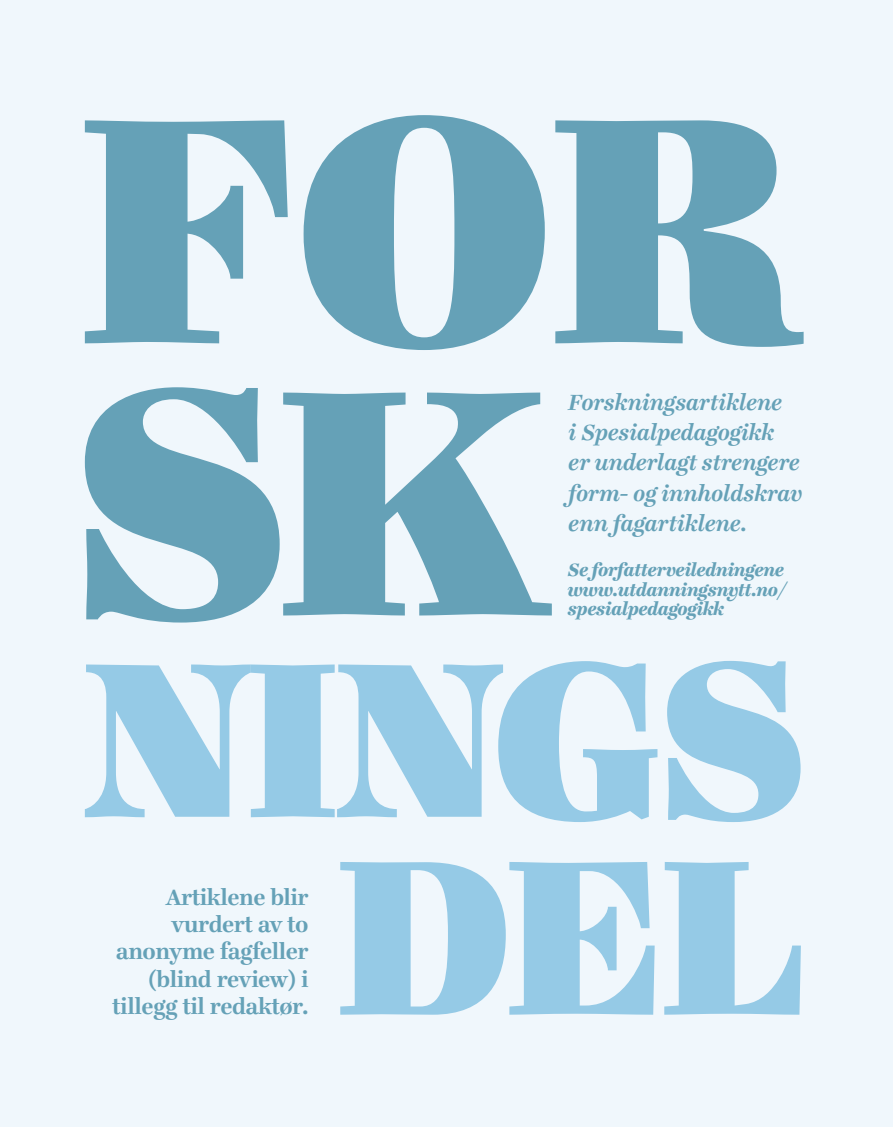
<style>
.page{position:relative;width:893px;height:1127px;background:#f0f7fc}
.page>*{position:absolute;margin:0;border:0;box-sizing:border-box;transform-origin:0 0}
.t1{font:italic 700 24px/30.3px "Ingeborg";letter-spacing:-.02em;color:#65a1b7}
.t2{font:700 24px/27.3px "Ingeborg";letter-spacing:-.02em;color:#65a1b7;text-align:right}
.t3{font:italic 800 19.5px/19.5px "Ingeborg";letter-spacing:-.03em;color:#65a1b7;text-align:justify}
</style>
<div class="page">
<svg style="left:85px;top:120px;width:203px;height:223px;fill:#65a1b7"></svg>
<svg style="left:304px;top:115px;width:241px;height:235px;fill:#65a1b7"></svg>
<svg style="left:555px;top:120px;width:249px;height:227px;fill:#65a1b7"></svg>
<svg style="left:85px;top:387px;width:195px;height:235px;fill:#65a1b7"></svg>
<svg style="left:283px;top:392px;width:269px;height:223px;fill:#65a1b7"></svg>
<svg style="left:85px;top:661px;width:572px;height:161px"></svg>
<svg style="left:667px;top:661px;width:134px;height:161px"></svg>
<svg style="left:340px;top:862px;width:315px;height:153px"></svg>
<svg style="left:664px;top:862px;width:137px;height:153px"></svg>
<p class="t2" style="left:112px;top:883px;width:198px">Artiklene blir vurdert av to anonyme fagfeller (blind review) i tillegg til redaktør.</p>
<p class="t1" style="left:568px;top:387px;width:236px">Forskningsartiklene<br>i Spesialpedagogikk<br>er underlagt strengere form- og innholdskrav enn fagartiklene.</p>
<p class="t3" style="left:568px;top:560px;width:220px">Se forfatterveiledningene www.utdanningsnytt.no/ spesialpedagogikk</p>
</div>
